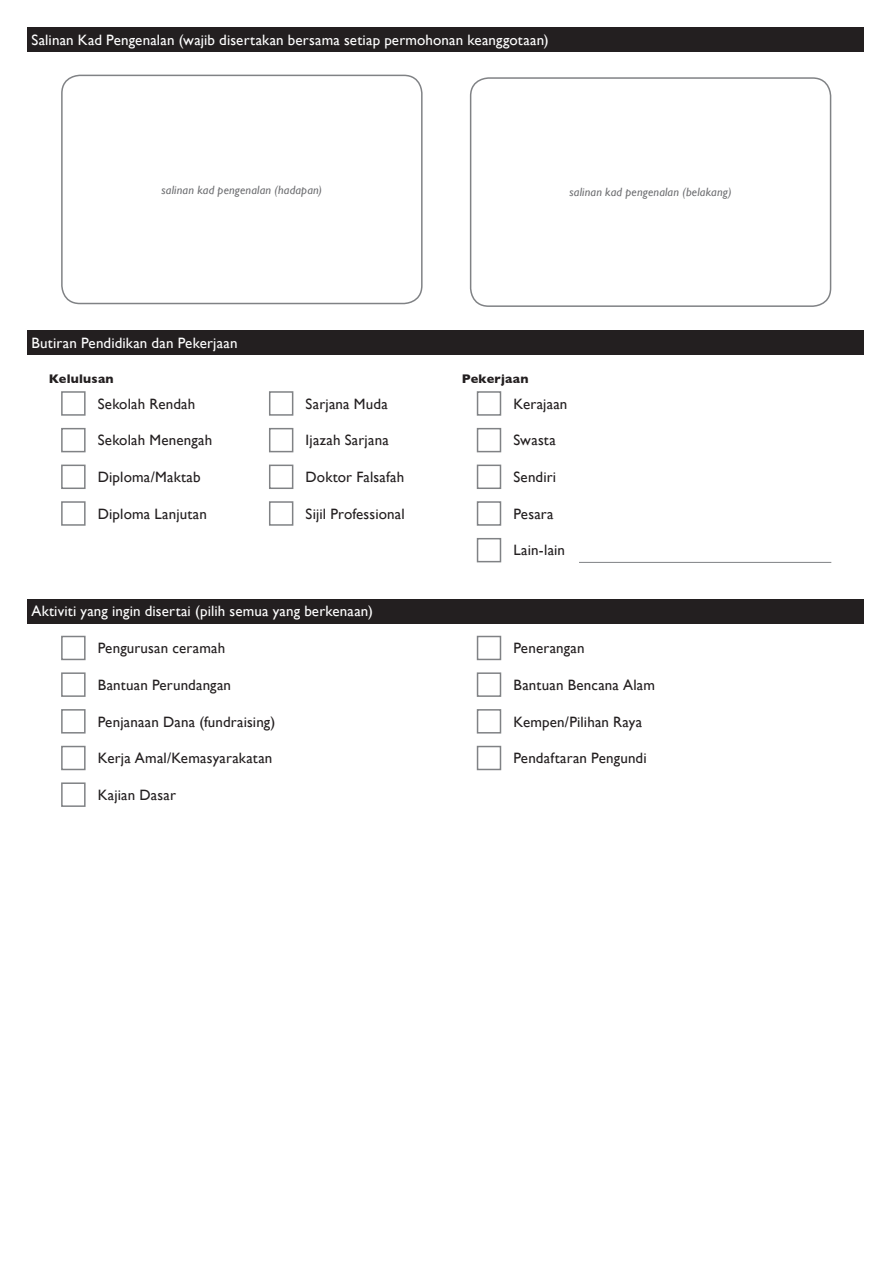
<style>
.page{position:relative;width:893px;height:1263px;background:#fff}
.page>*{position:absolute;margin:0;border:0;box-sizing:border-box;transform-origin:0 0}
.t1{font:15px "Gill Sans";letter-spacing:.01em;color:#231f20}
.t2{font:15px "Gill Sans";letter-spacing:.01em;color:#fff}
.t3{font:700 12.75px "Gill Sans";letter-spacing:.02em;color:#231f20}
.t4{font:italic 12px "Gill Sans";letter-spacing:.015em;color:#6c6d70}
</style>
<div class="page">
<div style="left:27px;top:330px;width:837px;height:25px;background:#231f20"></div>
<div style="left:61px;top:391px;width:25px;height:25px;border:2px solid #808285"></div>
<div style="left:61px;top:428px;width:25px;height:24px;border:2px solid #808285"></div>
<div style="left:61px;top:465px;width:25px;height:24px;border:2px solid #808285"></div>
<div style="left:61px;top:501px;width:25px;height:25px;border:2px solid #808285"></div>
<div style="left:269px;top:391px;width:24px;height:25px;border:2px solid #808285"></div>
<div style="left:269px;top:428px;width:24px;height:24px;border:2px solid #808285"></div>
<div style="left:269px;top:465px;width:24px;height:24px;border:2px solid #808285"></div>
<div style="left:269px;top:501px;width:24px;height:25px;border:2px solid #808285"></div>
<div style="left:477px;top:391px;width:24px;height:25px;border:2px solid #808285"></div>
<div style="left:477px;top:428px;width:24px;height:24px;border:2px solid #808285"></div>
<div style="left:477px;top:465px;width:24px;height:24px;border:2px solid #808285"></div>
<div style="left:477px;top:501px;width:24px;height:25px;border:2px solid #808285"></div>
<div style="left:477px;top:538px;width:24px;height:24px;border:2px solid #808285"></div>
<hr style="left:579px;top:562px;width:252px;height:1px;background:#808285">
<div style="left:27px;top:599px;width:837px;height:24px;background:#231f20"></div>
<div style="left:61px;top:636px;width:25px;height:24px;border:2px solid #808285"></div>
<div style="left:61px;top:672px;width:25px;height:25px;border:2px solid #808285"></div>
<div style="left:477px;top:709px;width:24px;height:24px;border:2px solid #808285"></div>
<div style="left:477px;top:746px;width:24px;height:24px;border:2px solid #808285"></div>
<div style="left:61px;top:709px;width:25px;height:24px;border:2px solid #808285"></div>
<div style="left:477px;top:636px;width:24px;height:24px;border:2px solid #808285"></div>
<div style="left:477px;top:672px;width:24px;height:25px;border:2px solid #808285"></div>
<div style="left:61px;top:746px;width:25px;height:24px;border:2px solid #808285"></div>
<div style="left:61px;top:782px;width:25px;height:25px;border:2px solid #808285"></div>
<div style="left:470px;top:77px;width:361px;height:230px;border:2px solid #808285;border-radius:18px"></div>
<div style="left:61px;top:75px;width:362px;height:229px;border:2px solid #808285;border-radius:18px"></div>
<div style="left:27px;top:27px;width:837px;height:25px;background:#231f20"></div>
<p class="t2" style="left:31px;top:31px;width:519px">Salinan Kad Pengenalan (wajib disertakan bersama setiap permohonan keanggotaan)</p>
<p class="t4" style="left:162px;top:183px;width:162px">salinan kad pengenalan (hadapan)</p>
<p class="t4" style="left:569px;top:185px;width:164px">salinan kad pengenalan (belakang)</p>
<p class="t2" style="left:31px;top:334px;width:208px">Butiran Pendidikan dan Pekerjaan</p>
<p class="t3" style="left:49px;top:372px;width:66px">Kelulusan</p>
<p class="t3" style="left:462px;top:372px;width:68px">Pekerjaan</p>
<p class="t1" style="left:98px;top:395px;width:99px">Sekolah Rendah</p>
<p class="t1" style="left:98px;top:431px;width:116px">Sekolah Menengah</p>
<p class="t1" style="left:98px;top:468px;width:104px">Diploma/Maktab</p>
<p class="t1" style="left:98px;top:505px;width:111px">Diploma Lanjutan</p>
<p class="t1" style="left:306px;top:395px;width:84px">Sarjana Muda</p>
<p class="t1" style="left:306px;top:431px;width:85px">Ijazah Sarjana</p>
<p class="t1" style="left:306px;top:468px;width:100px">Doktor Falsafah</p>
<p class="t1" style="left:306px;top:505px;width:101px">Sijil Professional</p>
<p class="t2" style="left:31px;top:603px;width:343px">Aktiviti yang ingin disertai (pilih semua yang berkenaan)</p>
<p class="t1" style="left:98px;top:639px;width:129px">Pengurusan ceramah</p>
<p class="t1" style="left:98px;top:676px;width:135px">Bantuan Perundangan</p>
<p class="t1" style="left:98px;top:713px;width:179px">Penjanaan Dana (fundraising)</p>
<p class="t1" style="left:98px;top:749px;width:176px">Kerja Amal/Kemasyarakatan</p>
<p class="t1" style="left:98px;top:786px;width:80px">Kajian Dasar</p>
<p class="t1" style="left:513px;top:395px;width:56px">Kerajaan</p>
<p class="t1" style="left:513px;top:431px;width:44px">Swasta</p>
<p class="t1" style="left:513px;top:468px;width:44px">Sendiri</p>
<p class="t1" style="left:513px;top:505px;width:42px">Pesara</p>
<p class="t1" style="left:513px;top:541px;width:53px">Lain-lain</p>
<p class="t1" style="left:513px;top:639px;width:73px">Penerangan</p>
<p class="t1" style="left:513px;top:676px;width:143px">Bantuan Bencana Alam</p>
<p class="t1" style="left:513px;top:713px;width:130px">Kempen/Pilihan Raya</p>
<p class="t1" style="left:513px;top:749px;width:135px">Pendaftaran Pengundi</p>
</div>
